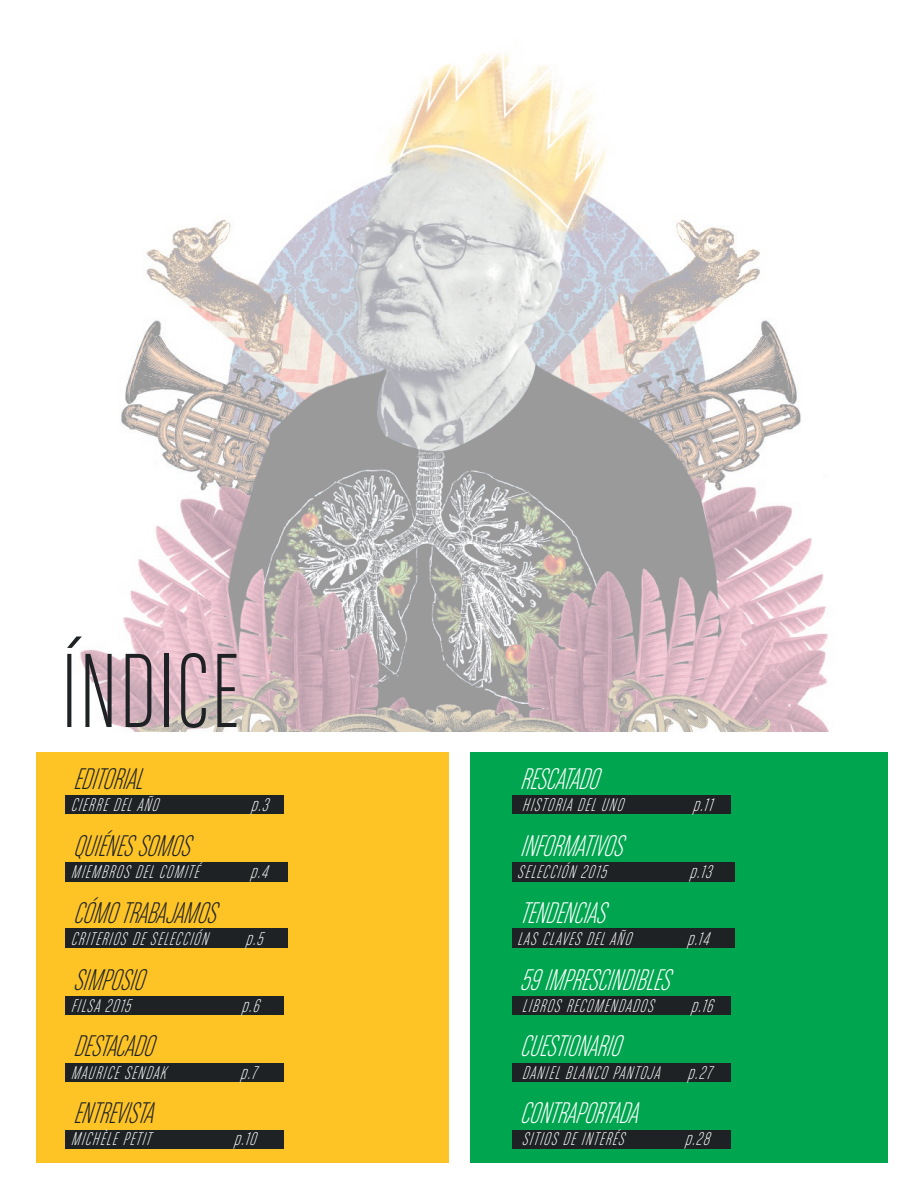
<style>
.page{position:relative;width:919px;height:1187px;background:#fff}
.page>*{position:absolute;margin:0;border:0;box-sizing:border-box;transform-origin:0 0}
.t1{font:112.2px "Chalet Comprime Milan Sixty";letter-spacing:.025em;color:#1e2224}
.t2{font:italic 31.8px "Chalet Comprime Milan Eighty";color:#fff}
.t3{font:italic 31.8px "Chalet Comprime Milan Eighty";color:#1e2224}
.t4{font:italic 19.5px "Chalet Comprime Milan Eighty";color:#fff}
</style>
<div class="page">
<img style="left:80px;top:53px;width:749px;height:679px">
<div style="left:37px;top:752px;width:438px;height:410px;background:#fec426"></div>
<div style="left:449px;top:752px;width:438px;height:410px;background:#00a54f"></div>
<div style="left:449px;top:751px;width:21px;height:414px;background:#fff"></div>
<div style="left:65px;top:795px;width:219px;height:19px;background:#1e2224"></div>
<div style="left:65px;top:862px;width:223px;height:19px;background:#1e2224"></div>
<div style="left:65px;top:928px;width:223px;height:20px;background:#1e2224"></div>
<div style="left:65px;top:995px;width:219px;height:19px;background:#1e2224"></div>
<div style="left:65px;top:1062px;width:219px;height:19px;background:#1e2224"></div>
<div style="left:65px;top:1129px;width:219px;height:19px;background:#1e2224"></div>
<div style="left:512px;top:795px;width:218px;height:19px;background:#1e2224"></div>
<div style="left:512px;top:862px;width:222px;height:19px;background:#1e2224"></div>
<div style="left:512px;top:928px;width:222px;height:20px;background:#1e2224"></div>
<div style="left:512px;top:995px;width:218px;height:19px;background:#1e2224"></div>
<div style="left:512px;top:1062px;width:218px;height:19px;background:#1e2224"></div>
<div style="left:512px;top:1129px;width:218px;height:19px;background:#1e2224"></div>
<h1 class="t1" style="left:62px;top:630px;width:178px">ÍNDICE</h1>
<h2 class="t3" style="left:73px;top:761px;width:81px">EDITORIAL</h2>
<p class="t4" style="left:71px;top:794px;width:95px">CIERREDELAÑO</p>
<p class="t4" style="left:251px;top:794px;width:25px">p.3</p>
<h2 class="t3" style="left:73px;top:828px;width:128px">QUIÉNESSOMOS</h2>
<p class="t4" style="left:71px;top:861px;width:135px">MIEMBROSDELCOMITÉ</p>
<p class="t4" style="left:250px;top:861px;width:25px">p.4</p>
<h2 class="t3" style="left:73px;top:895px;width:154px">CÓMOTRABAJAMOS</h2>
<p class="t4" style="left:71px;top:927px;width:144px">CRITERIOSDESELECCIÓN</p>
<p class="t4" style="left:245px;top:927px;width:25px">p.5</p>
<h2 class="t3" style="left:73px;top:962px;width:82px">SIMPOSIO</h2>
<p class="t4" style="left:71px;top:994px;width:67px">FILSA2015</p>
<p class="t4" style="left:241px;top:994px;width:25px">p.6</p>
<h2 class="t3" style="left:73px;top:1028px;width:92px">DESTACADO</h2>
<p class="t4" style="left:71px;top:1061px;width:103px">MAURICESENDAK</p>
<p class="t4" style="left:240px;top:1061px;width:23px">p.7</p>
<h2 class="t3" style="left:73px;top:1095px;width:91px">ENTREVISTA</h2>
<p class="t4" style="left:71px;top:1128px;width:87px">MICHÈLEPETIT</p>
<p class="t4" style="left:234px;top:1128px;width:29px">p.10</p>
<h2 class="t2" style="left:519px;top:761px;width:90px">RESCATADO</h2>
<p class="t4" style="left:522px;top:794px;width:109px">HISTORIADELUNO</p>
<p class="t4" style="left:692px;top:794px;width:27px">p.11</p>
<h2 class="t2" style="left:519px;top:828px;width:114px">INFORMATIVOS</h2>
<p class="t4" style="left:517px;top:861px;width:96px">SELECCIÓN2015</p>
<p class="t4" style="left:689px;top:861px;width:29px">p.13</p>
<h2 class="t2" style="left:519px;top:895px;width:97px">TENDENCIAS</h2>
<p class="t4" style="left:517px;top:927px;width:121px">LASCLAVESDELAÑO</p>
<p class="t4" style="left:687px;top:927px;width:29px">p.14</p>
<h2 class="t2" style="left:519px;top:962px;width:161px">59IMPRESCINDIBLES</h2>
<p class="t4" style="left:522px;top:994px;width:139px">LIBROSRECOMENDADOS</p>
<p class="t4" style="left:691px;top:994px;width:29px">p.16</p>
<h2 class="t2" style="left:519px;top:1028px;width:112px">CUESTIONARIO</h2>
<p class="t4" style="left:522px;top:1061px;width:197px">DANIELBLANCOPANTOJA p.27</p>
<h2 class="t2" style="left:519px;top:1095px;width:129px">CONTRAPORTADA</h2>
<p class="t4" style="left:522px;top:1128px;width:110px">SITIOSDEINTERÉS</p>
<p class="t4" style="left:684px;top:1128px;width:32px">p.28</p>
</div>
